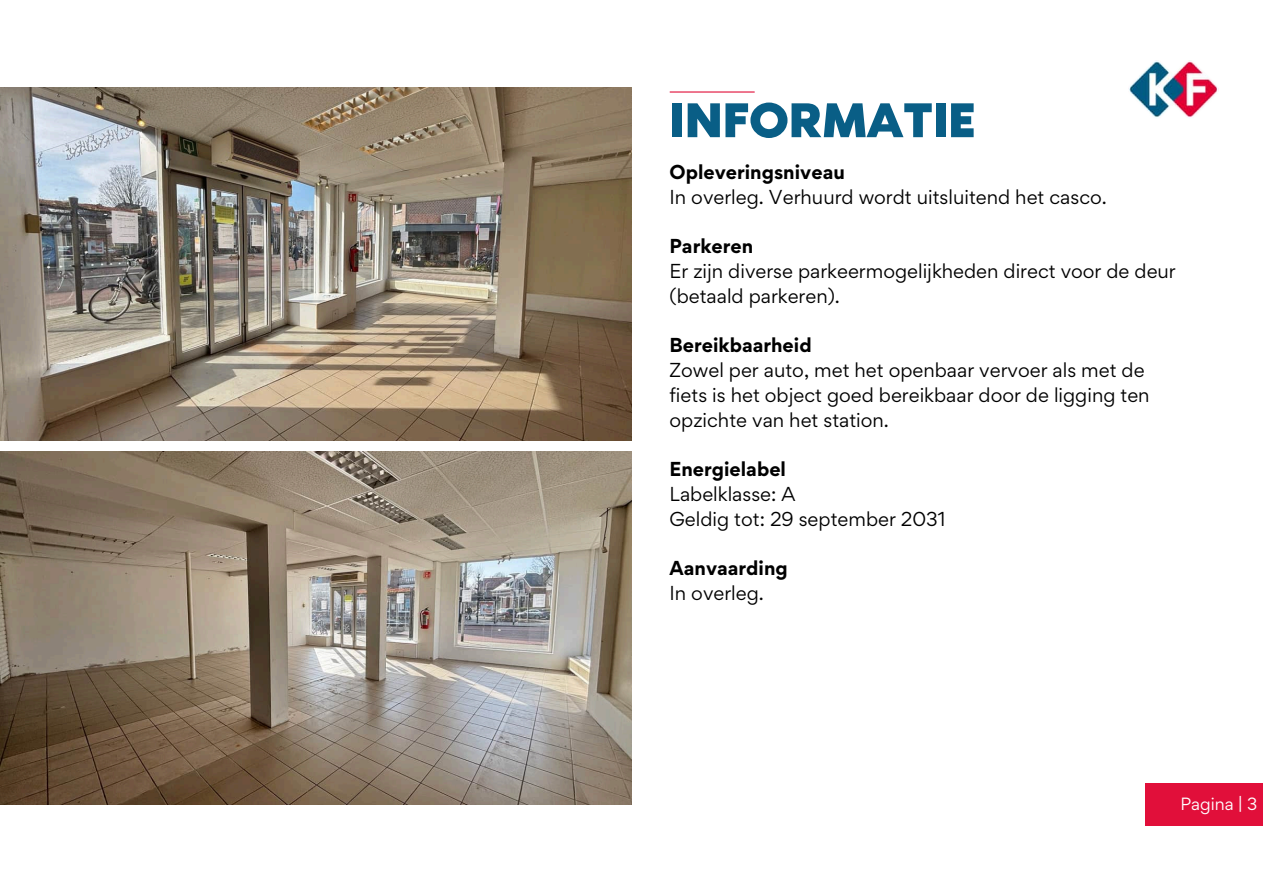
<style>
.page{position:relative;width:1263px;height:894px;background:#fff}
.page>*{position:absolute;margin:0;border:0;box-sizing:border-box;transform-origin:0 0}
.t1{font:61.35px "RTL Media Pro Medium";color:#095e86}
.t2{font:18px/24.8px "Gordita";color:#000}
.t3{font:700 18px/24.8px "Gordita";color:#000}
.t4{font:15.75px "Gordita";color:#fff}
.s1{font-weight:700}
.s2{font-weight:400}
</style>
<div class="page">
<hr style="left:670px;top:91px;width:84px;height:2px;background:#e10f3a">
<img style="left:1128px;top:60px;width:90px;height:58px">
<div style="left:1146px;top:782px;width:117px;height:43px;background:#e10f3a"></div>
<img style="left:0;top:87px;width:631px;height:353px">
<img style="left:0;top:451px;width:631px;height:353px">
<p class="t1" style="left:669px;top:93px;width:308px">INFORMATIE</p>
<p class="t2" style="left:669px;top:159px;width:439px"><span class="s1">Opleveringsniveau<br></span>In overleg. Verhuurd wordt uitsluitend het casco.</p>
<p class="t2" style="left:669px;top:233px;width:508px"><span class="s1">Parkeren<br></span>Er zijn diverse parkeermogelijkheden direct voor de deur (betaald parkeren).</p>
<h2 class="t2" style="left:669px;top:332px;width:482px"><span class="s1">Bereikbaarheid<br></span>Zowel per auto, met het openbaar vervoer als met de fiets is het object goed bereikbaar door de ligging ten opzichte van het station.</h2>
<h2 class="t2" style="left:669px;top:456px;width:278px"><span class="s1">Energielabel<br></span>Labelklasse: A<br>Geldig tot: 29 september 2031</h2>
<h2 class="t3" style="left:669px;top:555px;width:120px">Aanvaarding<br><span class="s2">In overleg.</span></h2>
<p class="t4" style="left:1180px;top:793px;width:78px">Pagina | 3</p>
</div>
